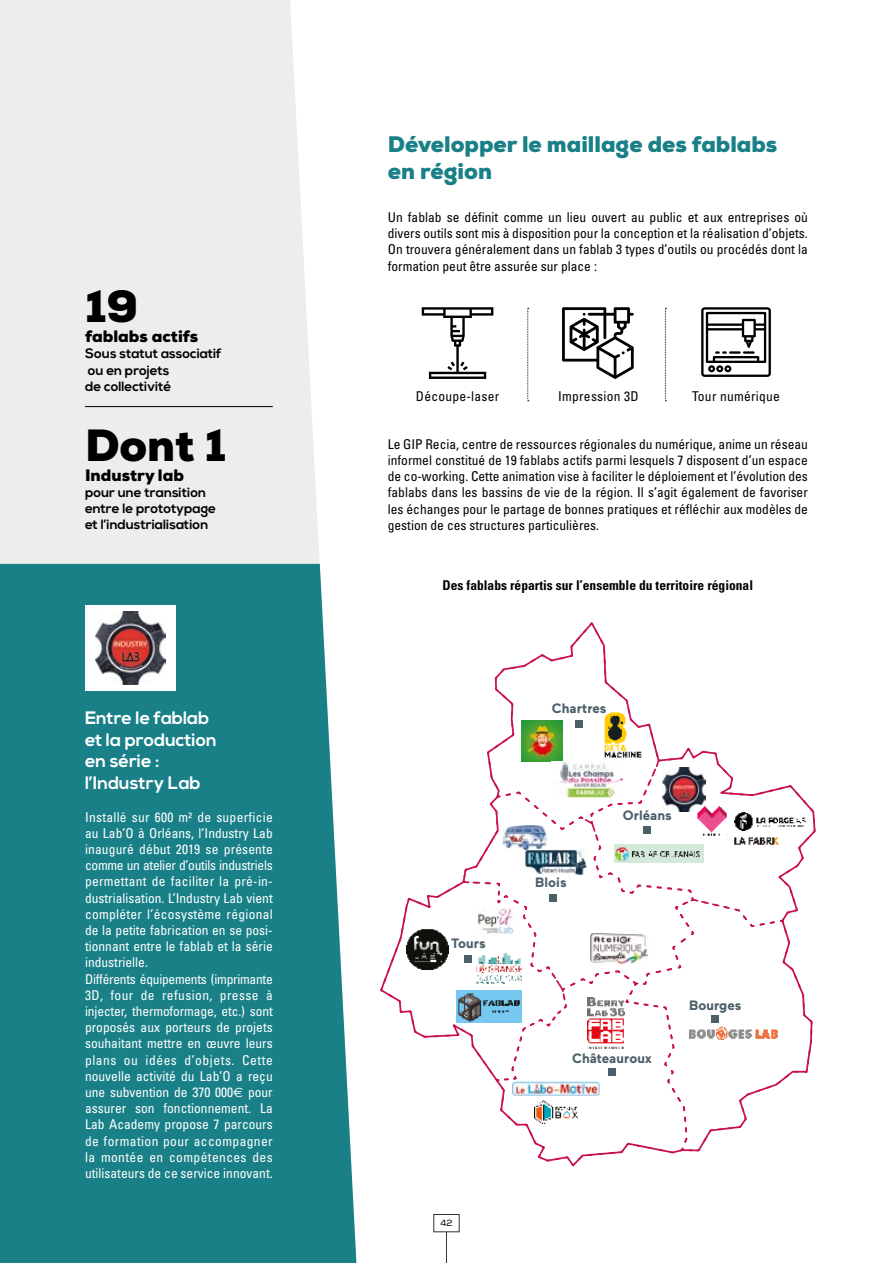
<style>
.page{position:relative;width:893px;height:1263px;background:#fff}
.page>*{position:absolute;margin:0;border:0;box-sizing:border-box;transform-origin:0 0}
.t1{font:900 45px "Nexa";color:#000}
.t2{font:900 22.5px/27px "Nexa";color:#1a8088}
.t3{font:700 18px/21.6px "Nexa";color:#fff}
.t4{font:900 16.5px "Nexa";color:#000}
.t5{font:condensed 13.5px/16.2px "Univers";color:#fff}
.t6{font:condensed 13.5px/16.2px "Univers";color:#000;text-align:justify}
.t7{font:700 13.5px/16.2px "Nexa";color:#000}
.t8{font:700 condensed 13.5px "Univers";color:#000}
.t9{font:700 13.5px "Maax";color:#4c606a}
.t10{font:condensed 13.5px "Univers";letter-spacing:.02em;color:#000}
.t11{font:9px "Nexa";color:#000}
.s1{font-family:"Euro Sans";font-stretch:normal}
</style>
<div class="page">
<hr style="left:446px;top:1232px;width:1px;height:31px;background:#303731">
<div style="left:433px;top:1214px;width:27px;height:18px;border:1px solid #303731"></div>
<div style="left:0;top:0;width:320px;height:564px;background:#ededed"></div>
<div style="left:0;top:564px;width:356px;height:699px;background:#1a8088"></div>
<hr style="left:85px;top:406px;width:188px;height:1px;background:#000">
<div style="left:85px;top:605px;width:91px;height:86px;background:#fff"></div>
<img style="left:95px;top:612px;width:71px;height:72px">
<svg style="left:380px;top:622px;width:436px;height:545px"></svg>
<div style="left:465px;top:955px;width:7px;height:7px;background:#4c606a"></div>
<div style="left:549px;top:894px;width:7px;height:7px;background:#4c606a"></div>
<div style="left:609px;top:1068px;width:7px;height:7px;background:#4c606a"></div>
<div style="left:712px;top:1016px;width:7px;height:7px;background:#4c606a"></div>
<div style="left:643px;top:826px;width:7px;height:7px;background:#4c606a"></div>
<div style="left:576px;top:720px;width:7px;height:7px;background:#4c606a"></div>
<svg style="left:527px;top:308px;width:2px;height:93px"></svg>
<svg style="left:665px;top:308px;width:1px;height:93px"></svg>
<svg style="left:562px;top:307px;width:72px;height:72px"></svg>
<svg style="left:422px;top:307px;width:71px;height:72px"></svg>
<svg style="left:701px;top:307px;width:70px;height:70px"></svg>
<h1 class="t1" style="left:85px;top:278px;width:55px">19</h1>
<p class="t4" style="left:85px;top:326px;width:115px">fablabs actifs</p>
<p class="t7" style="left:85px;top:346px;width:138px">Sous statut associatif ou en projets<br>de collectivité</p>
<h1 class="t1" style="left:85px;top:416px;width:143px">Dont 1</h1>
<p class="t4" style="left:85px;top:464px;width:100px">Industry lab</p>
<p class="t7" style="left:85px;top:485px;width:133px">pour une transition entre le prototypage et l’industrialisation</p>
<h3 class="t3" style="left:85px;top:708px;width:133px">Entre le fablab et la production en série : l’Industry Lab</h3>
<p class="t5" style="left:85px;top:808px;width:189px">Installé sur 600 m² de superficie au Lab’O à Orléans, l’Industry Lab inauguré début 2019 se présente comme un atelier d’outils industriels permettant de faciliter la pré-in&shy;dustrialisation. L’Industry Lab vient compléter l’écosystème régional de la petite fabrication en se posi&shy;tionnant entre le fablab et la série industrielle.<br>Différents équipements (imprimante<br>3D, four de refusion, presse à injecter, thermoformage, etc.) sont proposés aux porteurs de projets souhaitant mettre en œuvre leurs plans ou idées d’objets. Cette nouvelle activité du Lab’O a reçu une subvention de 370 000<span class="s1">€</span> pour assurer son fonctionnement. La<br>Lab Academy propose 7 parcours de formation pour accompagner la montée en compétences des utilisateurs de ce service innovant.</p>
<h2 class="t2" style="left:388px;top:131px;width:391px">Développer le maillage des fablabs en région</h2>
<p class="t6" style="left:388px;top:209px;width:422px">Un fablab se définit comme un lieu ouvert au public et aux entreprises où divers outils sont mis à disposition pour la conception et la réalisation d’objets.<br>On trouvera généralement dans un fablab 3 types d’outils ou procédés dont la formation peut être assurée sur place :</p>
<p class="t10" style="left:416px;top:387px;width:85px">Découpe-laser</p>
<p class="t10" style="left:558px;top:387px;width:82px">Impression 3D</p>
<p class="t10" style="left:692px;top:387px;width:89px">Tour numérique</p>
<p class="t6" style="left:388px;top:436px;width:422px">Le GIP Recia, centre de ressources régionales du numérique, anime un réseau informel constitué de 19 fablabs actifs parmi lesquels 7 disposent d’un espace de co-working. Cette animation vise à faciliter le déploiement et l’évolution des fablabs dans les bassins de vie de la région. Il s’agit également de favoriser les échanges pour le partage de bonnes pratiques et réfléchir aux modèles de gestion de ces structures particulières.</p>
<p class="t8" style="left:443px;top:577px;width:312px">Des fablabs répartis sur l’ensemble du territoire régional</p>
<p class="t9" style="left:451px;top:936px;width:36px">Tours</p>
<p class="t9" style="left:552px;top:701px;width:56px">Chartres</p>
<p class="t9" style="left:535px;top:875px;width:33px">Blois</p>
<p class="t9" style="left:623px;top:808px;width:50px">Orléans</p>
<p class="t9" style="left:572px;top:1050px;width:81px">Châteauroux</p>
<p class="t9" style="left:689px;top:997px;width:54px">Bourges</p>
<p class="t11" style="left:441px;top:1217px;width:14px">42</p>
</div>
